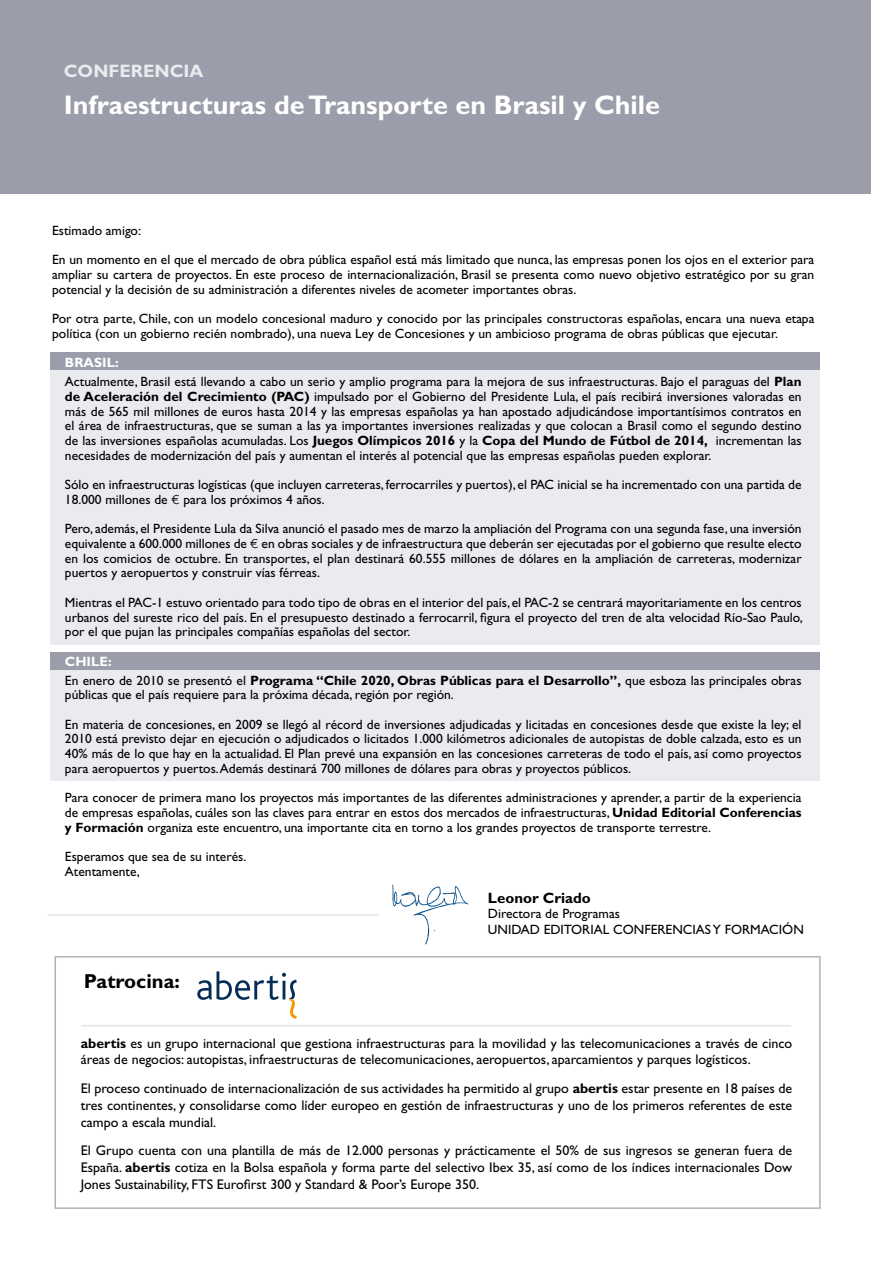
<style>
.page{position:relative;width:871px;height:1262px;background:#fff}
.page>*{position:absolute;margin:0;border:0;box-sizing:border-box;transform-origin:0 0}
.t1{font:700 27px "Gill Sans";color:#fff}
.t2{font:700 20.25px "Gill Sans";color:#000}
.t3{font:700 18px "Gill Sans";color:#eaebef}
.t4{font:700 15px "Gill Sans";color:#000}
.t5{font:13.95px/16.8px "Gill Sans";color:#000;text-align:justify}
.t6{font:13.5px/14.7px "Gill Sans";color:#000}
.s1{font-weight:700;color:#fff}
.s2{font-weight:700}
.s3{font-family:"Euro Sans ITC"}
</style>
<div class="page">
<div style="left:50px;top:664px;width:770px;height:117px;background:#eaebef"></div>
<div style="left:50px;top:653px;width:770px;height:17px;background:#9b9eaa"></div>
<div style="left:50px;top:364px;width:770px;height:281px;background:#eaebef"></div>
<div style="left:50px;top:353px;width:770px;height:17px;background:#9b9eaa"></div>
<div style="left:55px;top:956px;width:766px;height:253px;border:2px solid #b1b3b4"></div>
<div style="left:0;top:0;width:871px;height:193px;background:#9b9eaa"></div>
<hr style="left:82px;top:1025px;width:709px;height:1px;background:#d6d7dd">
<hr style="left:48px;top:914px;width:331px;height:1px;background:#d6d7dd">
<svg style="left:392px;top:884px;width:76px;height:60px"></svg>
<svg style="left:197px;top:971px;width:100px;height:48px"></svg>
<h3 class="t3" style="left:64px;top:60px;width:141px">CONFERENCIA</h3>
<h1 class="t1" style="left:64px;top:88px;width:598px">Infraestructuras de Transporte en Brasil y Chile</h1>
<p class="t6" style="left:52px;top:216px;width:764px;line-height:29.4px">Estimado amigo:<br>En un momento en el que el mercado de obra pública español está más limitado que nunca, las empresas ponen los ojos en el exterior para</p>
<p class="t6" style="left:52px;top:267px;width:764px">ampliar su cartera de proyectos. En este proceso de internacionalización, Brasil se presenta como nuevo objetivo estratégico por su gran potencial y la decisión de su administración a diferentes niveles de acometer importantes obras.</p>
<p class="t6" style="left:52px;top:311px;width:764px">Por otra parte, Chile, con un modelo concesional maduro y conocido por las principales constructoras españolas, encara una nueva etapa política (con un gobierno recién nombrado), una nueva Ley de Concesiones y un ambicioso programa de obras públicas que ejecutar.</p>
<p class="t6" style="left:65px;top:353px;width:738px;line-height:18.9px"><span class="s1">BRASIL:<br></span>Actualmente, Brasil está llevando a cabo un serio y amplio programa para la mejora de sus infraestructuras. Bajo el paraguas del <span class="s2">Plan</span></p>
<p class="t6" style="left:65px;top:389px;width:738px;text-align:justify"><span class="s2">de Aceleración del Crecimiento (PAC)</span> impulsado por el Gobierno del Presidente Lula, el país recibirá inversiones valoradas en más de 565 mil millones de euros hasta 2014 y las empresas españolas ya han apostado adjudicándose importantísimos contratos en el área de infraestructuras, que se suman a las ya importantes inversiones realizadas y que colocan a Brasil como el segundo destino de las inversiones españolas acumuladas. Los <span class="s2">Juegos Olímpicos 2016</span> y la <span class="s2">Copa del Mundo de Fútbol de 2014,</span> incrementan las necesidades de modernización del país y aumentan el interés al potencial que las empresas españolas pueden explorar.</p>
<p class="t6" style="left:65px;top:477px;width:738px">Sólo en infraestructuras logísticas (que incluyen carreteras, ferrocarriles y puertos), el PAC inicial se ha incrementado con una partida de<br>18.000 millones de <span class="s3">E</span> para los próximos 4 años.</p>
<p class="t6" style="left:65px;top:522px;width:738px;text-align:justify">Pero, además, el Presidente Lula da Silva anunció el pasado mes de marzo la ampliación del Programa con una segunda fase, una inversión equivalente a 600.000 millones de <span class="s3">E</span> en obras sociales y de infraestructura que deberán ser ejecutadas por el gobierno que resulte electo en los comicios de octubre. En transportes, el plan destinará 60.555 millones de dólares en la ampliación de carreteras, modernizar puertos y aeropuertos y construir vías férreas.</p>
<p class="t6" style="left:65px;top:595px;width:739px;text-align:justify">Mientras el PAC-1 estuvo orientado para todo tipo de obras en el interior del país, el PAC-2 se centrará mayoritariamente en los centros urbanos del sureste rico del país. En el presupuesto destinado a ferrocarril, figura el proyecto del tren de alta velocidad Río-Sao Paulo, por el que pujan las principales compañías españolas del sector.</p>
<p class="t6" style="left:65px;top:652px;width:738px;line-height:18.9px"><span class="s1">CHILE:<br></span>En enero de 2010 se presentó el <span class="s2">Programa “Chile 2020, Obras Públicas para el Desarrollo”,</span> que esboza las principales obras</p>
<p class="t6" style="left:65px;top:680px;width:738px;line-height:29.4px">públicas que el país requiere para la próxima década, región por región.<br>En materia de concesiones, en 2009 se llegó al récord de inversiones adjudicadas y licitadas en concesiones desde que existe la ley; el</p>
<p class="t6" style="left:65px;top:732px;width:738px;text-align:justify">2010 está previsto dejar en ejecución o adjudicados o licitados 1.000 kilómetros adicionales de autopistas de doble calzada, esto es un 40% más de lo que hay en la actualidad. El Plan prevé una expansión en las concesiones carreteras de todo el país, así como proyectos para aeropuertos y puertos. Además destinará 700 millones de dólares para obras y proyectos públicos.</p>
<p class="t6" style="left:65px;top:790px;width:738px;text-align:justify">Para conocer de primera mano los proyectos más importantes de las diferentes administraciones y aprender, a partir de la experiencia de empresas españolas, cuáles son las claves para entrar en estos dos mercados de infraestructuras, <span class="s2">Unidad Editorial Conferencias y Formación</span> organiza este encuentro, una importante cita en torno a los grandes proyectos de transporte terrestre.</p>
<p class="t6" style="left:65px;top:849px;width:183px">Esperamos que sea de su interés.<br>Atentamente,</p>
<h2 class="t2" style="left:84px;top:969px;width:97px">Patrocina:</h2>
<p class="t4" style="left:488px;top:889px;width:104px">Leonor Criado</p>
<p class="t6" style="left:488px;top:906px;width:317px;line-height:15.8px">Directora de Programas<br>UNIDAD EDITORIAL CONFERENCIAS Y FORMACIÓN</p>
<p class="t5" style="left:81px;top:1035px;width:713px"><span class="s2">abertis</span> es un grupo internacional que gestiona infraestructuras para la movilidad y las telecomunicaciones a través de cinco áreas de negocios: autopistas, infraestructuras de telecomunicaciones, aeropuertos, aparcamientos y parques logísticos.</p>
<p class="t5" style="left:81px;top:1080px;width:713px">El proceso continuado de internacionalización de sus actividades ha permitido al grupo <span class="s2">abertis</span> estar presente en 18 países de tres continentes, y consolidarse como líder europeo en gestión de infraestructuras y uno de los primeros referentes de este campo a escala mundial.</p>
<p class="t5" style="left:81px;top:1142px;width:713px">El Grupo cuenta con una plantilla de más de 12.000 personas y prácticamente el 50% de sus ingresos se generan fuera de España. <span class="s2">abertis</span> cotiza en la Bolsa española y forma parte del selectivo Ibex 35, así como de los índices internacionales Dow Jones Sustainability, FTS Eurofirst 300 y Standard &amp; Poor’s Europe 350.</p>
</div>
